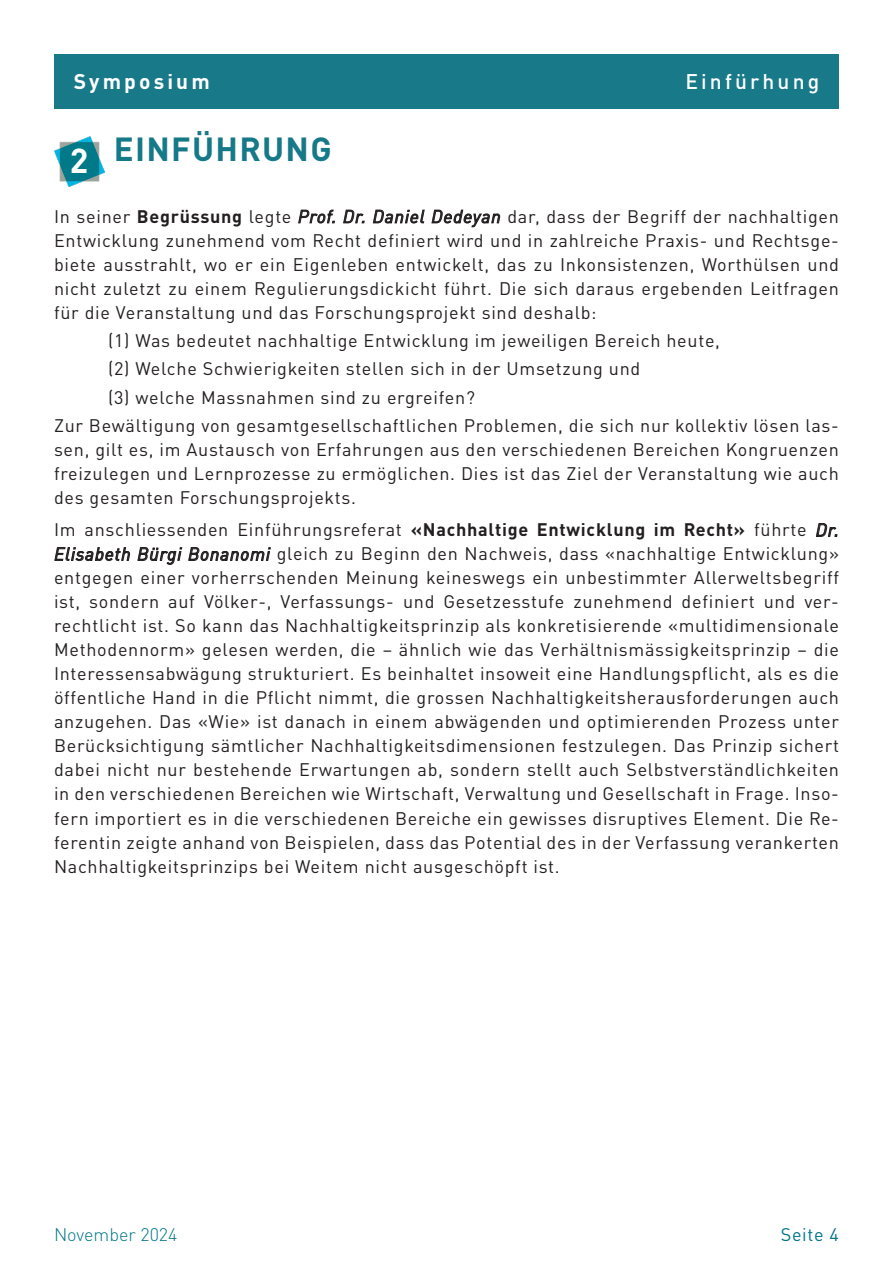
<style>
.page{position:relative;width:893px;height:1263px;background:#fff}
.page>*{position:absolute;margin:0;border:0;box-sizing:border-box;transform-origin:0 0}
.t1{font:700 34.2px "DIN Pro";color:#fff}
.t2{font:700 33px "DIN Pro";letter-spacing:.04em;color:#167988}
.t3{font:500 21px "DIN Pro";letter-spacing:.15em;color:#fff}
.t4{font:700 21px "DIN Pro";letter-spacing:.15em;color:#fff}
.t5{font:18px/24px "DIN Pro";letter-spacing:.04em;color:#231f20;text-align:justify}
.t6{font:300 18px "DIN Pro";color:#007589}
.t7{font:18px "DIN Pro";letter-spacing:.04em;color:#007589}
.s1{font-weight:700}
.s2{font-style:italic}
</style>
<div class="page">
<img style="left:54px;top:136px;width:50px;height:51px">
<div style="left:54px;top:54px;width:785px;height:54px;background:#187988"></div>
<p class="t4" style="left:74px;top:64px;width:138px">Symposium</p>
<p class="t3" style="left:685px;top:65px;width:135px">Einfürhung</p>
<p class="t2" style="left:114px;top:122px;width:219px">EINFÜHRUNG</p>
<p class="t1" style="left:70px;top:133px;width:20px">2</p>
<p class="t5" style="left:54px;top:203px;width:786px">In seiner <span class="s1">Begrüssung</span> legte <span class="s2">Prof. Dr. Daniel Dedeyan</span> dar, dass der Begriff der nachhaltigen Entwicklung zunehmend vom Recht definiert wird und in zahlreiche Praxis- und Rechtsge&shy;biete ausstrahlt, wo er ein Eigenleben entwickelt, das zu Inkonsistenzen, Worthülsen und nicht zuletzt zu einem Regulierungsdickicht führt. Die sich daraus ergebenden Leitfragen für die Veranstaltung und das Forschungsprojekt sind deshalb:</p>
<p class="t5" style="left:108px;top:327px;width:613px">(1) Was bedeutet nachhaltige Entwicklung im jeweiligen Bereich heute,</p>
<p class="t5" style="left:108px;top:355px;width:534px">(2) Welche Schwierigkeiten stellen sich in der Umsetzung und</p>
<p class="t5" style="left:108px;top:383px;width:368px">(3) welche Massnahmen sind zu ergreifen?</p>
<p class="t5" style="left:54px;top:412px;width:786px">Zur Bewältigung von gesamtgesellschaftlichen Problemen, die sich nur kollektiv lösen las&shy;sen, gilt es, im Austausch von Erfahrungen aus den verschiedenen Bereichen Kongruenzen freizulegen und Lernprozesse zu ermöglichen. Dies ist das Ziel der Veranstaltung wie auch des gesamten Forschungsprojekts.</p>
<p class="t5" style="left:54px;top:516px;width:787px">Im anschliessenden Einführungsreferat <span class="s1">«Nachhaltige Entwicklung im Recht»</span> führte <span class="s2">Dr.<br>Elisabeth Bürgi Bonanomi</span> gleich zu Beginn den Nachweis, dass «nachhaltige Entwicklung» entgegen einer vorherrschenden Meinung keineswegs ein unbestimmter Allerweltsbegriff ist, sondern auf Völker-, Verfassungs- und Gesetzesstufe zunehmend definiert und ver&shy;rechtlicht ist. So kann das Nachhaltigkeitsprinzip als konkretisierende «multidimensionale Methodennorm» gelesen werden, die – ähnlich wie das Verhältnismässigkeitsprinzip – die Interessensabwägung strukturiert. Es beinhaltet insoweit eine Handlungspflicht, als es die öffentliche Hand in die Pflicht nimmt, die grossen Nachhaltigkeitsherausforderungen auch anzugehen. Das «Wie» ist danach in einem abwägenden und optimierenden Prozess unter Berücksichtigung sämtlicher Nachhaltigkeitsdimensionen festzulegen. Das Prinzip sichert dabei nicht nur bestehende Erwartungen ab, sondern stellt auch Selbstverständlichkeiten in den verschiedenen Bereichen wie Wirtschaft, Verwaltung und Gesellschaft in Frage. Inso&shy;fern importiert es in die verschiedenen Bereiche ein gewisses disruptives Element. Die Re&shy;ferentin zeigte anhand von Beispielen, dass das Potential des in der Verfassung verankerten Nachhaltigkeitsprinzips bei Weitem nicht ausgeschöpft ist.</p>
<p class="t6" style="left:54px;top:1220px;width:125px">November 2024</p>
<p class="t7" style="left:781px;top:1220px;width:60px">Seite 4</p>
</div>
